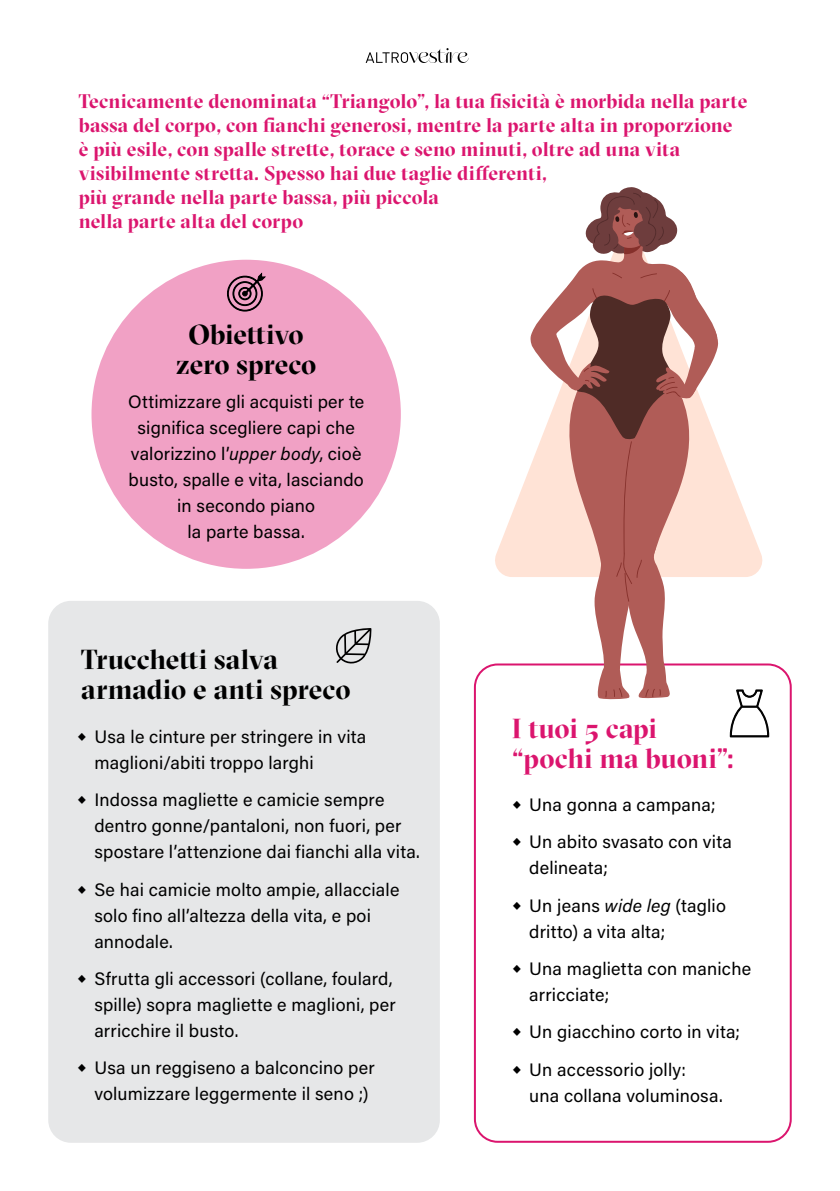
<style>
.page{position:relative;width:840px;height:1191px;background:#fff}
.page>*{position:absolute;margin:0;border:0;box-sizing:border-box;transform-origin:0 0}
.t1{font:700 28px/30px "GT Sectra Display";color:#000;text-align:center}
.t2{font:700 28px/30px "GT Sectra Display";letter-spacing:-.005em;color:#db156e}
.t3{font:700 20px/24px "GT Sectra Display";letter-spacing:.01em;color:#db156e}
.t4{font:18px/26px "Acumin Pro";letter-spacing:.01em;color:#000}
.s1{font-style:italic}
.s2{font-size:24px}
</style>
<div class="page">
<div style="left:473px;top:663px;width:318px;height:479px;border:2px solid #db156e;border-radius:23px"></div>
<div style="left:48px;top:601px;width:391px;height:541px;background:#e6e7e8;border-radius:23px"></div>
<div style="left:91px;top:260px;width:309px;height:309px;background:#f1a1c5;border-radius:50%"></div>
<svg style="left:227px;top:272px;width:39px;height:40px"></svg>
<svg style="left:336px;top:628px;width:35px;height:36px"></svg>
<svg style="left:729px;top:689px;width:39px;height:48px"></svg>
<svg style="left:495px;top:343px;width:268px;height:234px"></svg>
<svg style="left:530px;top:187px;width:188px;height:513px"></svg>
<svg style="left:365px;top:48px;width:103px;height:15px"></svg>
<p class="t3" style="left:79px;top:89px;width:669px">Tecnicamente denominata “Triangolo”, la tua fisicità è morbida nella parte bassa del corpo, con fianchi generosi, mentre la parte alta in proporzione<br>è più esile, con spalle strette, torace e seno minuti, oltre ad una vita visibilmente stretta. Spesso hai due taglie differenti,<br>più grande nella parte bassa, più piccola<br>nella parte alta del corpo</p>
<h1 class="t1" style="left:176px;top:319px;width:142px">Obiettivo zero spreco</h1>
<p class="t4" style="left:128px;top:388px;width:238px;text-align:center">Ottimizzare gli acquisti per te significa scegliere capi che valorizzino l’<span class="s1">upper body</span>, cioè busto, spalle e vita, lasciando in secondo piano<br>la parte bassa.</p>
<h1 class="t1" style="left:81px;top:644px;width:270px;text-align:left">Trucchetti salva armadio e anti spreco</h1>
<p class="t4" style="left:94px;top:723px;width:273px;text-indent:-17px"><span class="s2">◆</span> Usa le cinture per stringere in vita maglioni/abiti troppo larghi</p>
<p class="t4" style="left:94px;top:786px;width:327px;text-indent:-17px"><span class="s2">◆</span> Indossa magliette e camicie sempre dentro gonne/pantaloni, non fuori, per spostare l’attenzione dai fianchi alla vita.</p>
<p class="t4" style="left:94px;top:875px;width:306px;text-indent:-17px"><span class="s2">◆</span> Se hai camicie molto ampie, allacciale solo fino all’altezza della vita, e poi annodale.</p>
<p class="t4" style="left:94px;top:965px;width:303px;text-indent:-17px"><span class="s2">◆</span> Sfrutta gli accessori (collane, foulard, spille) sopra magliette e maglioni, per arricchire il busto.</p>
<p class="t4" style="left:77px;top:1054px;width:299px;text-align:center"><span class="s2">◆</span> Usa un reggiseno a balconcino per volumizzare leggermente il seno ;)</p>
<h1 class="t2" style="left:512px;top:713px;width:224px">I tuoi 5 capi “pochi ma buoni”:</h1>
<p class="t4" style="left:512px;top:791px;width:205px"><span class="s2">◆</span> Una gonna a campana;</p>
<p class="t4" style="left:529px;top:828px;width:204px;text-indent:-17px"><span class="s2">◆</span> Un abito svasato con vita delineata;</p>
<p class="t4" style="left:529px;top:891px;width:198px;text-indent:-17px"><span class="s2">◆</span> Un jeans <span class="s1">wide leg</span> (taglio dritto) a vita alta;</p>
<p class="t4" style="left:529px;top:955px;width:223px;text-indent:-17px"><span class="s2">◆</span> Una maglietta con maniche arricciate;</p>
<p class="t4" style="left:512px;top:1018px;width:229px"><span class="s2">◆</span> Un giacchino corto in vita;</p>
<p class="t4" style="left:529px;top:1055px;width:195px;text-indent:-17px"><span class="s2">◆</span> Un accessorio jolly:<br>una collana voluminosa.</p>
</div>
